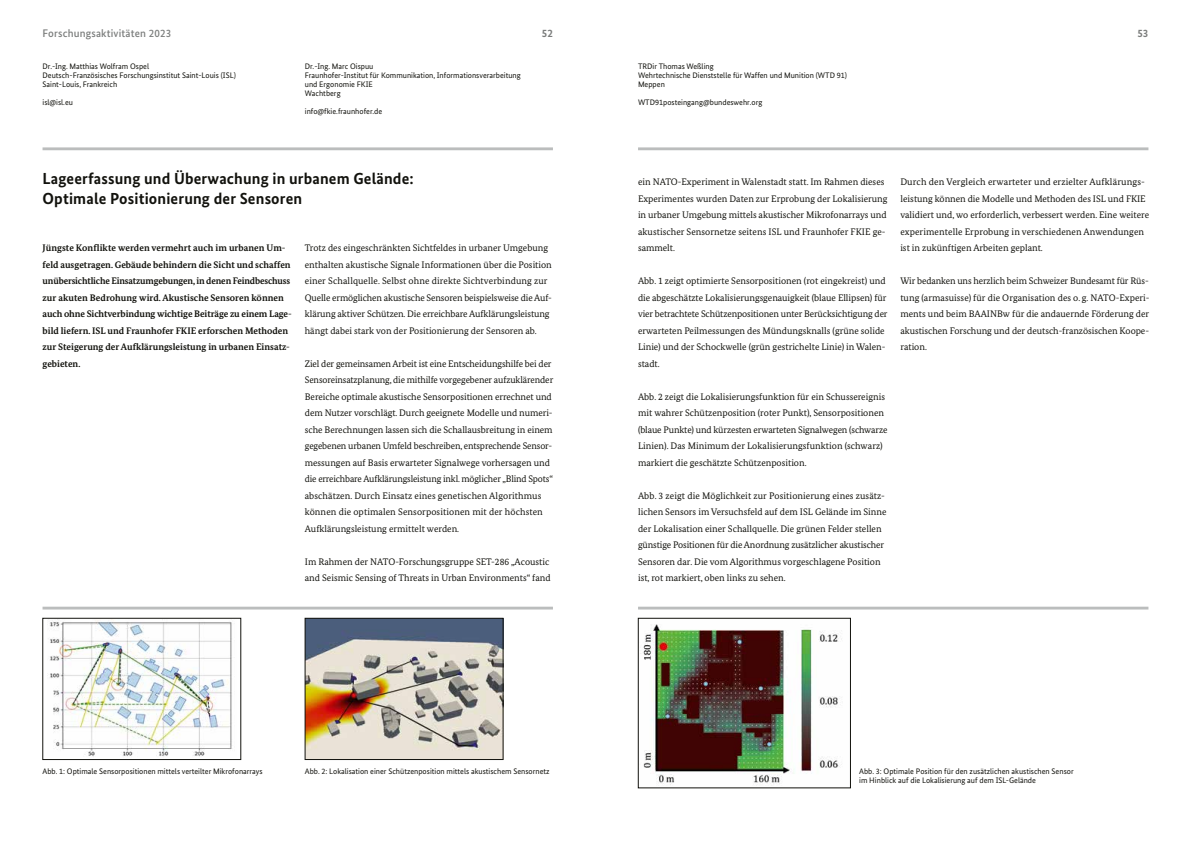
<style>
.page{position:relative;width:1191px;height:842px;background:#fff}
.page>*{position:absolute;margin:0;border:0;box-sizing:border-box;transform-origin:0 0}
._03_Head_Bundessans__16_20{font:700 16px/20px "Bundes Sans";letter-spacing:.01em;color:#12120d}
._01_Kapitel___Bundessans__11_12___65-schw{font:500 11px "Bundes Sans";letter-spacing:.015em;color:#7b7d7c}
._09_Pagina_Bundessans{font:700 11px "Bundes Sans";color:#7b7d7c}
._04_Copy_BundesSerif_normal{font:9.5px/16.5px "Bundes Serif";color:#12120d}
._04_Einleitung_BundesSerif_bold{font:700 9.5px/16.5px "Bundes Serif";color:#12120d}
._02_Autor_Bundes_norm__8_9{font:8px/9px "Bundes Sans";color:#12120d}
._06_Bildunterschrift_BuSans_norm_8_9__wie{font:8px/9px "Bundes Sans";color:#12120d}
</style>
<div class="page">
<hr style="left:638px;top:607px;width:510px;height:2px;background:#bbbdbd">
<hr style="left:43px;top:607px;width:510px;height:2px;background:#bbbdbd">
<hr style="left:43px;top:147px;width:510px;height:3px;background:#bbbdbd">
<img style="left:49px;top:620px;width:183px;height:137px">
<div style="left:43px;top:618px;width:198px;height:142px;border:1px solid #12120d"></div>
<img style="left:640px;top:624px;width:202px;height:162px">
<div style="left:638px;top:618px;width:212px;height:170px;border:1px solid #12120d"></div>
<img style="left:307px;top:620px;width:194px;height:138px">
<div style="left:305px;top:618px;width:198px;height:142px;border:1px solid #12120d"></div>
<hr style="left:638px;top:147px;width:510px;height:3px;background:#bbbdbd">
<p class="_01_Kapitel___Bundessans__11_12___65-schw" style="left:43px;top:26px;width:130px">Forschungsaktivitäten 2023</p>
<p class="_09_Pagina_Bundessans" style="left:542px;top:26px;width:12px">52</p>
<p class="_09_Pagina_Bundessans" style="left:1137px;top:26px;width:12px">53</p>
<p class="_02_Autor_Bundes_norm__8_9" style="left:305px;top:61px;width:70px">Dr.-Ing. Marc Oispuu</p>
<p class="_02_Autor_Bundes_norm__8_9" style="left:305px;top:70px;width:217px">Fraunhofer-Institut für Kommunikation, Informationsverarbeitung und Ergonomie FKIE</p>
<p class="_02_Autor_Bundes_norm__8_9" style="left:305px;top:88px;width:37px">Wachtberg</p>
<p class="_02_Autor_Bundes_norm__8_9" style="left:305px;top:106px;width:79px">info@fkie.fraunhofer.de</p>
<p class="_02_Autor_Bundes_norm__8_9" style="left:43px;top:61px;width:108px">Dr.-Ing. Matthias Wolfram Ospel</p>
<p class="_02_Autor_Bundes_norm__8_9" style="left:43px;top:70px;width:195px">Deutsch-Französisches Forschungsinstitut Saint-Louis (ISL)</p>
<p class="_02_Autor_Bundes_norm__8_9" style="left:43px;top:79px;width:76px">Saint-Louis, Frankreich</p>
<p class="_02_Autor_Bundes_norm__8_9" style="left:43px;top:97px;width:32px">isl@isl.eu</p>
<p class="_02_Autor_Bundes_norm__8_9" style="left:638px;top:61px;width:77px">TRDir Thomas Weßling</p>
<p class="_02_Autor_Bundes_norm__8_9" style="left:638px;top:70px;width:210px">Wehrtechnische Dienststelle für Waffen und Munition (WTD 91)</p>
<p class="_02_Autor_Bundes_norm__8_9" style="left:638px;top:79px;width:28px">Meppen</p>
<p class="_02_Autor_Bundes_norm__8_9" style="left:638px;top:97px;width:126px">WTD91posteingang@bundeswehr.org</p>
<h1 class="_03_Head_Bundessans__16_20" style="left:43px;top:168px;width:373px">Lageerfassung und Überwachung in urbanem Gelände:<br>Optimale Positionierung der Sensoren</h1>
<p class="_04_Einleitung_BundesSerif_bold" style="left:43px;top:240px;width:251px">Jüngste Konflikte werden vermehrt auch im urbanen Um&shy;feld ausgetragen. Gebäude behindern die Sicht und schaffen unübersichtliche Einsatzumgebungen, in denen Feindbeschuss zur akuten Bedrohung wird. Akustische Sensoren können auch ohne Sichtverbindung wichtige Beiträge zu einem Lage&shy;bild liefern. ISL und Fraunhofer FKIE erforschen Methoden zur Steigerung der Aufklärungsleistung in urbanen Einsatz&shy;gebieten.</p>
<p class="_04_Copy_BundesSerif_normal" style="left:305px;top:240px;width:248px">Trotz des eingeschränkten Sichtfeldes in urbaner Umgebung enthalten akustische Signale Informationen über die Position einer Schallquelle. Selbst ohne direkte Sichtverbindung zur Quelle ermöglichen akustische Sensoren beispielsweise die Auf&shy;klärung aktiver Schützen. Die erreichbare Aufklärungsleistung hängt dabei stark von der Positionierung der Sensoren ab.</p>
<p class="_04_Copy_BundesSerif_normal" style="left:305px;top:355px;width:250px">Ziel der gemeinsamen Arbeit ist eine Entscheidungshilfe bei der Sensoreinsatzplanung, die mithilfe vorgegebener aufzuklärender Bereiche optimale akustische Sensorpositionen errechnet und dem Nutzer vorschlägt. Durch geeignete Modelle und numeri&shy;sche Berechnungen lassen sich die Schallausbreitung in einem gegebenen urbanen Umfeld beschreiben, entsprechende Sensor&shy;messungen auf Basis erwarteter Signalwege vorhersagen und die erreichbare Aufklärungsleistung inkl. möglicher „Blind Spots“ abschätzen. Durch Einsatz eines genetischen Algorithmus können die optimalen Sensorpositionen mit der höchsten Aufklärungsleistung ermittelt werden.</p>
<p class="_04_Copy_BundesSerif_normal" style="left:305px;top:553px;width:247px">Im Rahmen der NATO-Forschungsgruppe SET-286 „Acoustic and Seismic Sensing of Threats in Urban Environments“ fand</p>
<p class="_04_Copy_BundesSerif_normal" style="left:638px;top:173px;width:251px">ein NATO-Experiment in Walenstadt statt. Im Rahmen dieses Experimentes wurden Daten zur Erprobung der Lokalisierung in urbaner Umgebung mittels akustischer Mikrofonarrays und akustischer Sensornetze seitens ISL und Fraunhofer FKIE ge&shy;sammelt.</p>
<p class="_04_Copy_BundesSerif_normal" style="left:638px;top:272px;width:251px">Abb. 1 zeigt optimierte Sensorpositionen (rot eingekreist) und die abgeschätzte Lokalisierungsgenauigkeit (blaue Ellipsen) für vier betrachtete Schützenpositionen unter Berücksichtigung der erwarteten Peilmessungen des Mündungsknalls (grüne solide Linie) und der Schockwelle (grün gestrichelte Linie) in Walen&shy;stadt.</p>
<p class="_04_Copy_BundesSerif_normal" style="left:638px;top:388px;width:251px">Abb. 2 zeigt die Lokalisierungsfunktion für ein Schussereignis mit wahrer Schützenposition (roter Punkt), Sensorpositionen (blaue Punkte) und kürzesten erwarteten Signalwegen (schwarze Linien). Das Minimum der Lokalisierungsfunktion (schwarz) markiert die geschätzte Schützenposition.</p>
<p class="_04_Copy_BundesSerif_normal" style="left:638px;top:487px;width:250px">Abb. 3 zeigt die Möglichkeit zur Positionierung eines zusätz&shy;lichen Sensors im Versuchsfeld auf dem ISL Gelände im Sinne der Lokalisation einer Schallquelle. Die grünen Felder stellen günstige Positionen für die Anordnung zusätzlicher akustischer Sensoren dar. Die vom Algorithmus vorgeschlagene Position ist, rot markiert, oben links zu sehen.</p>
<p class="_04_Copy_BundesSerif_normal" style="left:900px;top:173px;width:250px">Durch den Vergleich erwarteter und erzielter Aufklärungs&shy;leistung können die Modelle und Methoden des ISL und FKIE validiert und, wo erforderlich, verbessert werden. Eine weitere experimentelle Erprobung in verschiedenen Anwendungen ist in zukünftigen Arbeiten geplant.</p>
<p class="_04_Copy_BundesSerif_normal" style="left:900px;top:272px;width:251px;text-align:justify">Wir bedanken uns herzlich beim Schweizer Bundesamt für Rüs&shy;tung (armasuisse) für die Organisation des o. g. NATO-Experi&shy;ments und beim BAAINBw für die andauernde Förderung der akustischen Forschung und der deutsch-französischen Koope&shy;ration.</p>
<p class="_06_Bildunterschrift_BuSans_norm_8_9__wie" style="left:43px;top:767px;width:222px">Abb. 1: Optimale Sensorpositionen mittels verteilter Mikrofonarrays</p>
<p class="_06_Bildunterschrift_BuSans_norm_8_9__wie" style="left:305px;top:767px;width:246px">Abb. 2: Lokalisation einer Schützenposition mittels akustischem Sensornetz</p>
<p class="_06_Bildunterschrift_BuSans_norm_8_9__wie" style="left:859px;top:767px;width:216px">Abb. 3: Optimale Position für den zusätzlichen akustischen Sensor im Hinblick auf die Lokalisierung auf dem ISL-Gelände</p>
</div>
